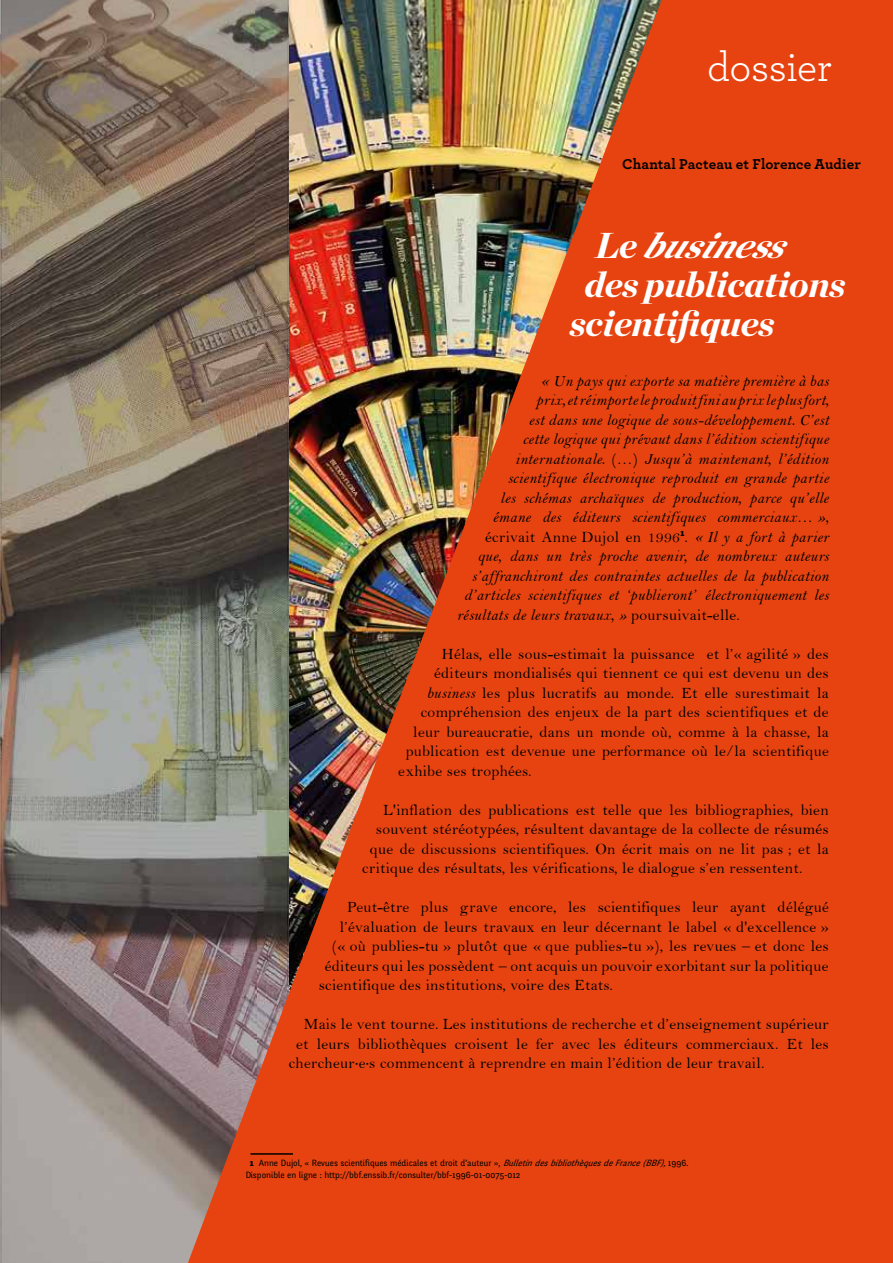
<style>
.page{position:relative;width:893px;height:1263px;background:#fff}
.page>*{position:absolute;margin:0;border:0;box-sizing:border-box;transform-origin:0 0}
.t1{font:42px "Archer";letter-spacing:-.015em;color:#fff}
.t2{font:italic 900 36px "Chronicle Display";letter-spacing:-.01em;color:#fff}
.t3{font:15.75px "Bell";letter-spacing:.02em;color:#000}
.t4{font:15.75px/19.5px "Bell MT Italic";letter-spacing:.02em;color:#000;text-align:right}
.t5{font:700 15px "Archer";letter-spacing:.005em;color:#000}
.t6{font:9px/12px "Fengardo Neue";color:#000}
.s1{font-family:"Bell"}
.s2{font-family:"Bell MT Italic"}
.s3{font-family:"Myriad Pro"}
.s4{font-weight:900}
.s5{font-style:italic}
</style>
<div class="page">
<img style="left:2px;top:36px;width:186px;height:1227px">
<hr style="left:0;top:0;width:1px;height:1263px;background:#aaa">
<img style="left:1px;top:0;width:187px;height:36px">
<img style="left:1px;top:35px;width:1px;height:1228px">
<div style="left:32px;top:1227px;width:156px;height:36px;background:#ada8a5"></div>
<img style="left:188px;top:0;width:705px;height:1263px">
<hr style="left:250px;top:1153px;width:43px;height:2px;background:#000">
<h1 class="t1" style="left:707px;top:38px;width:126px">dossier</h1>
<p class="t5" style="left:622px;top:153px;width:240px">Chantal Pacteau et Florence Audier</p>
<h2 class="t2" style="left:595px;top:215px;width:209px">L e business</h2>
<h2 class="t2" style="left:585px;top:254px;width:262px">des publications</h2>
<h2 class="t2" style="left:570px;top:293px;width:206px">scientifiques</h2>
<p class="t4" style="left:493px;top:371px;width:338px">« Un pays qui exporte sa matière première à bas<br>prix, et réimporte le produit fini au prix le plus fort,<br>est dans une logique de sous-développement. C’est<br>cette logique qui prévaut dans l’édition scientifique internationale. <span class="s1">(…)</span> Jusqu’à maintenant, l’édition scientifique électronique reproduit en grande partie les schémas archaïques de production, parce qu’elle émane des éditeurs scientifiques commerciaux… »,</p>
<p class="t3" style="left:485px;top:527px;width:345px">écrivait Anne -Dujol en 1996<sup>1</sup>. <span class="s2">« Il y a fort à parier</span></p>
<p class="t4" style="left:478px;top:546px;width:353px">que, dans un très proche avenir, de nombreux auteurs</p>
<p class="t4" style="left:472px;top:566px;width:358px">s’affranchiront des contraintes actuelles de la publication</p>
<p class="t4" style="left:464px;top:585px;width:366px">d’articles scientifiques et ‘publieront’ électroniquement les</p>
<p class="t4" style="left:457px;top:605px;width:285px">résultats de leurs travaux, » <span class="s1">poursuivait-elle.</span></p>
<p class="t3" style="left:442px;top:644px;width:388px">Hélas, elle sous-estimait la puissance et l’« agilité » des</p>
<p class="t3" style="left:434px;top:664px;width:396px">éditeurs mondialisés qui tiennent ce qui est devenu un des</p>
<p class="t3" style="left:427px;top:683px;width:403px"><span class="s2">business</span> les plus lucratifs au monde. Et elle surestimait la</p>
<p class="t3" style="left:421px;top:703px;width:409px">compréhension des enjeux de la part des scientifiques et de</p>
<p class="t3" style="left:413px;top:722px;width:417px">leur bureaucratie, dans un monde où, comme à la chasse, la</p>
<p class="t3" style="left:406px;top:742px;width:424px">publication est devenue une performance où le/la scientifique</p>
<p class="t3" style="left:398px;top:761px;width:135px">exhibe ses trophées.</p>
<p class="t3" style="left:383px;top:800px;width:447px">L'inflation des publications est telle que les bibliographies, bien</p>
<p class="t3" style="left:376px;top:820px;width:454px">souvent stéréotypées, résultent davantage de la collecte de résumés</p>
<p class="t3" style="left:370px;top:839px;width:461px">que de discussions scientifiques. On écrit mais on ne lit pas ; et la</p>
<p class="t3" style="left:362px;top:859px;width:442px">critique des résultats, les vérifications, le dialogue s’en ressentent.</p>
<p class="t3" style="left:347px;top:898px;width:483px">Peut-être plus grave encore, les scientifiques leur ayant délégué</p>
<p class="t3" style="left:340px;top:917px;width:490px">l’évaluation de leurs travaux en leur décernant le label « d'excellence »</p>
<p class="t3" style="left:332px;top:937px;width:498px">(« où publies-tu » plutôt que « que publies-tu »), les revues – et donc les</p>
<p class="t3" style="left:325px;top:956px;width:505px">éditeurs qui les possèdent – ont acquis un pouvoir exorbitant sur la politique</p>
<p class="t3" style="left:319px;top:976px;width:296px">scientifique des institutions, voire des Etats.</p>
<p class="t3" style="left:304px;top:1015px;width:526px">Mais le vent tourne. Les institutions de recherche et d’enseignement supérieur</p>
<p class="t3" style="left:296px;top:1034px;width:534px">et leurs bibliothèques croisent le fer avec les éditeurs commerciaux. Et les</p>
<p class="t3" style="left:289px;top:1054px;width:477px">chercheur<span class="s3">·</span>e<span class="s3">·</span>s commencent à reprendre en main l’édition de leur travail.</p>
<p class="t6" style="left:245px;top:1157px;width:445px;text-indent:4px"><span class="s4">1</span> Anne Dujol, « Revues scientifiques médicales et droit d’auteur », <span class="s5">BulletindesbibliothèquesdeFrance(BBF),</span>1996.<br>Disponible en ligne : http://bbf.enssib.fr/consulter/bbf-1996-01-0075-012</p>
</div>
